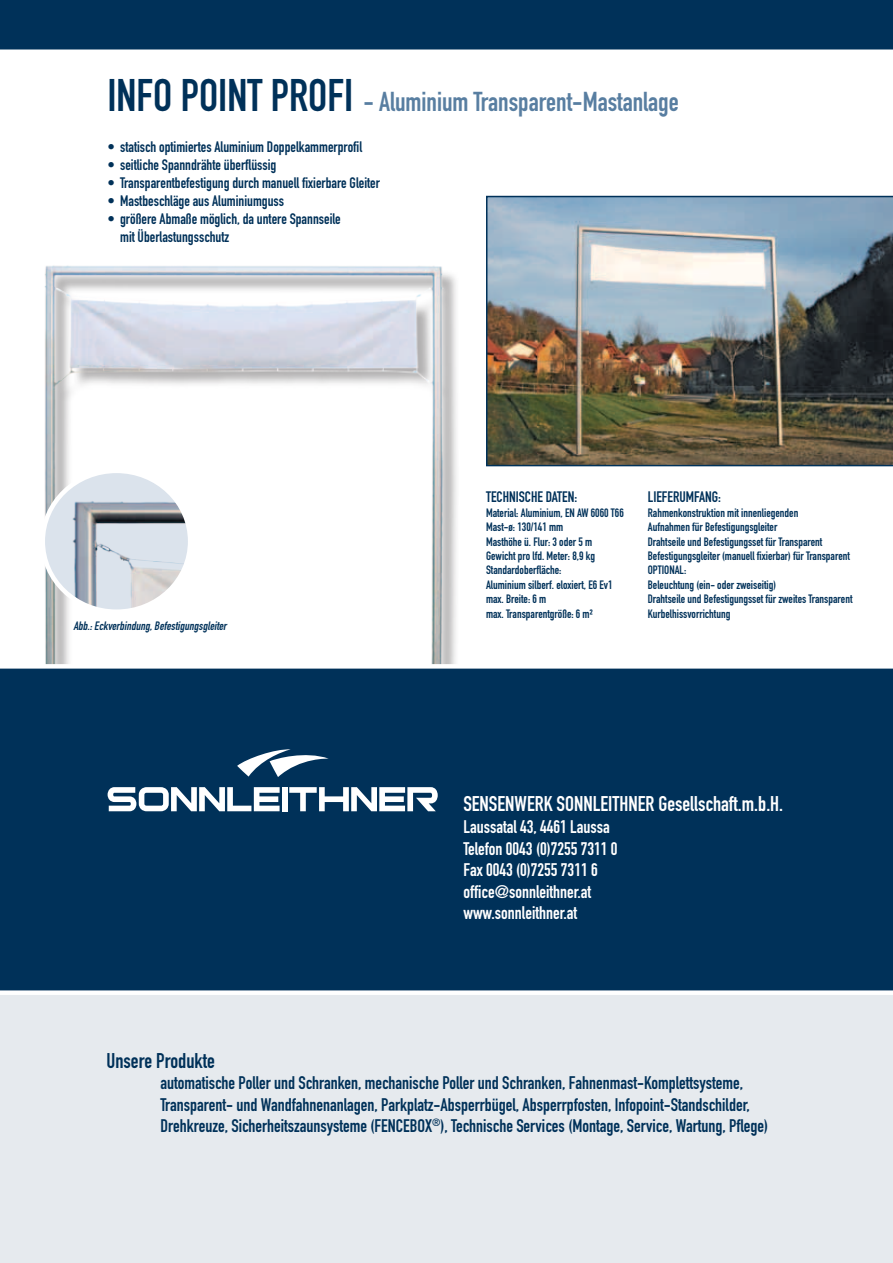
<style>
.page{position:relative;width:893px;height:1263px;background:#fff}
.page>*{position:absolute;margin:0;border:0;box-sizing:border-box;transform-origin:0 0}
.t1{font:27px "DIN Engschrift Alternate";color:#587ea1}
.t2{font:21px "DIN Engschrift Alternate";color:#fff}
.t3{font:21px "DIN Engschrift Alternate";color:#003159}
.t4{font:18px/21.6px "DIN Engschrift Alternate";color:#003159}
.t5{font:18px/21.6px "DIN Engschrift Alternate";color:#fff}
.t6{font:15px/18px "DIN Engschrift Alternate";color:#003159}
.t7{font:12px/14.4px "DIN Engschrift Alternate";color:#003159}
.t8{font:italic 12px "DIN Engschrift Alternate";color:#003159}
.s1{font-size:45px;color:#003159}
</style>
<div class="page">
<img style="left:486px;top:196px;width:407px;height:270px">
<img style="left:45px;top:264px;width:459px;height:400px">
<div style="left:0;top:910px;width:893px;height:353px;background:#e6eaee"></div>
<div style="left:0;top:664px;width:893px;height:331px;background:#003159"></div>
<div style="left:0;top:0;width:893px;height:50px;background:#003159"></div>
<svg style="left:108px;top:787px;width:172px;height:24px"></svg>
<div style="left:282px;top:787px;width:6px;height:24px;background:#fff"></div>
<svg style="left:289px;top:787px;width:149px;height:24px"></svg>
<svg style="left:237px;top:749px;width:92px;height:28px"></svg>
<img style="left:45px;top:471px;width:145px;height:141px">
<div style="left:41px;top:469px;width:151px;height:145px;border:4px solid #fff;border-radius:50%"></div>
<h1 class="t1" style="left:107px;top:86px;width:573px"><span class="s1">INFO POINT PROFI</span> - Aluminium Transparent-Mastanlage</h1>
<p class="t6" style="left:107px;top:137px;width:256px">• statisch optimiertes Aluminium Doppelkammerprofil</p>
<p class="t6" style="left:107px;top:155px;width:171px">• seitliche Spanndrähte überflüssig</p>
<p class="t6" style="left:107px;top:173px;width:274px">• Transparentbefestigung durch manuell fixierbare Gleiter</p>
<p class="t6" style="left:107px;top:191px;width:178px">• Mastbeschläge aus Aluminiumguss</p>
<p class="t6" style="left:120px;top:209px;width:222px;text-indent:-13px">• größere Abmaße möglich, da untere Spannseile mit Überlastungsschutz</p>
<p class="t8" style="left:73px;top:619px;width:157px">Abb.: Eckverbindung, Befestigungsgleiter</p>
<p class="t6" style="left:486px;top:488px;width:93px">Technische Daten:</p>
<p class="t7" style="left:486px;top:505px;width:139px">Material: Aluminium, EN AW 6060 T66<br>Mast-ø: 130/141 mm<br>Masthöhe ü. Flur: 3 oder 5 m<br>Gewicht pro lfd. Meter: 8,9 kg<br>Standardoberfläche:<br>Aluminium silberf. eloxiert, E6 Ev1 max. Breite: 6 m<br>max. Transparentgröße: 6 m²</p>
<p class="t6" style="left:648px;top:488px;width:16px">Lieferu</p>
<p class="t6" style="left:686px;top:488px;width:37px">mfang:</p>
<p class="t7" style="left:648px;top:505px;width:206px">Rahmenkonstruktion mit innenliegenden<br>Aufnahmen für Befestigungsgleiter<br>Drahtseile und Befestigungsset für Transparent Befestigungsgleiter (manuell fixierbar) für Transparent optional:<br>Beleuchtung (ein- oder zweiseitig)<br>Drahtseile und Befestigungsset für zweites Transparent Kurbelhissvorrichtung</p>
<h2 class="t2" style="left:463px;top:792px;width:321px">SENSENWERK SONNLEITHNER Gesellschaft.m.b.H.</h2>
<h3 class="t5" style="left:463px;top:816px;width:156px">Laussatal 43, 4461 Laussa<br>Telefon 0043 (0)7255 7311 0<br>Fax 0043 (0)7255 7311 6 office@sonnleithner.at www.sonnleithner.at</h3>
<h2 class="t3" style="left:106px;top:1048px;width:110px">Unsere Produkte</h2>
<p class="t4" style="left:160px;top:1072px;width:609px">automatische Poller und Schranken, mechanische Poller und Schranken, Fahnenmast-Komplettsysteme,<br>Transparent- und Wandfahnenanlagen, Parkplatz-Absperrbügel, Absperrpfosten, Infopoint-Standschilder,<br>Drehkreuze, Sicherheitszaunsysteme (FENCEBOX<sup>®</sup>), Technische Services (Montage, Service, Wartung, Pflege)</p>
</div>
